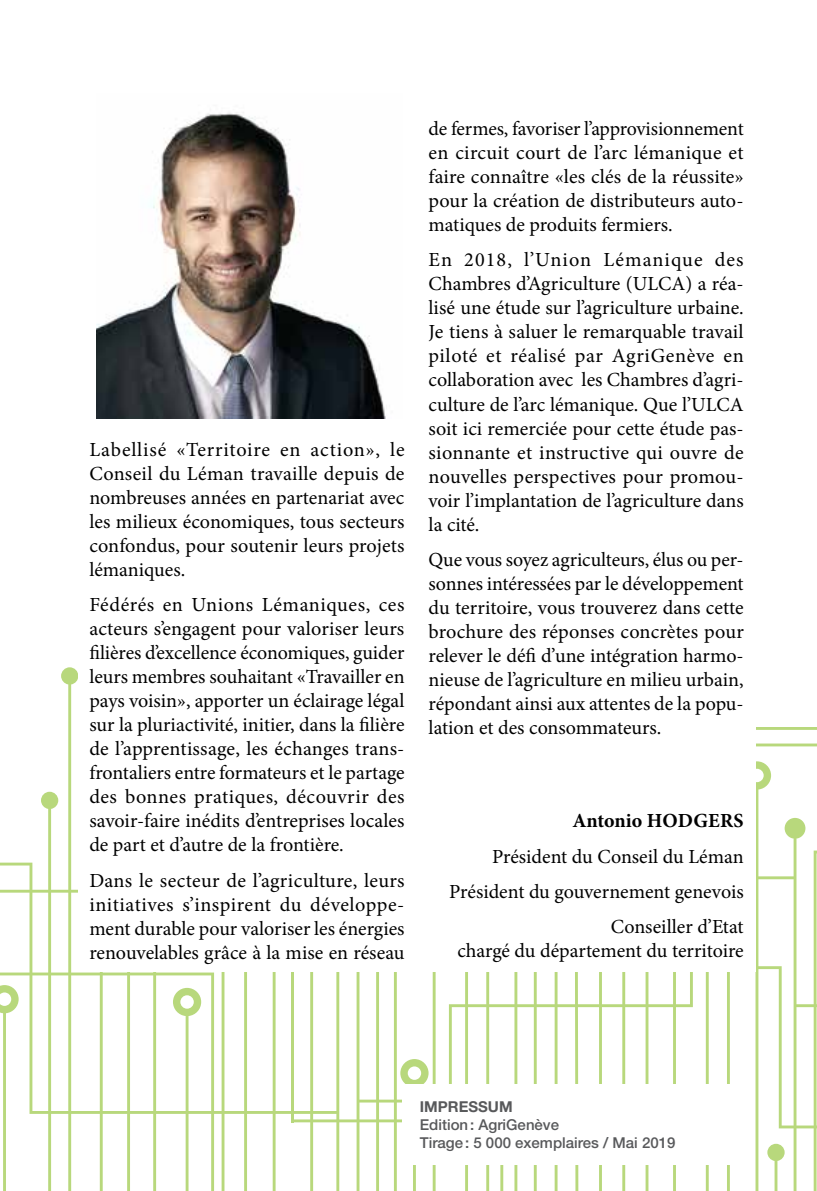
<style>
.page{position:relative;width:817px;height:1191px;background:#fff}
.page>*{position:absolute;margin:0;border:0;box-sizing:border-box;transform-origin:0 0}
.t1{font:20px/24px "Minion Pro";color:#000;text-align:justify}
.t2{font:700 20px "Minion Pro";color:#000}
.t3{font:500 15px/18px "Helvetica Neue LT Std";color:#58595b}
.t4{font:700 15px "Helvetica Neue LT Std";color:#58595b}
</style>
<div class="page">
<svg style="left:466px;top:727px;width:350px;height:464px"></svg>
<svg style="left:0;top:667px;width:466px;height:524px"></svg>
<hr style="left:291px;top:966px;width:3px;height:156px;background:#b8d87c">
<div style="left:78px;top:109px;width:676px;height:862px;background:#fff"></div>
<img style="left:96px;top:112px;width:290px;height:306px">
<div style="left:403px;top:1083px;width:350px;height:81px;background:#fff"></div>
<p class="t1" style="left:89px;top:437px;width:317px">Labellisé «Territoire en action», le Conseil du Léman travaille depuis de nombreuses années en partenariat avec les milieux économiques, tous secteurs confondus, pour soutenir leurs projets lémaniques.</p>
<p class="t1" style="left:89px;top:593px;width:317px">Fédérés en Unions Lémaniques, ces acteurs s’engagent pour valoriser leurs filières d’excellence économiques, guider leurs membres souhaitant «Travailler en pays voisin», apporter un éclairage légal sur la pluriactivité, initier, dans la filière de l’apprentissage, les échanges trans&shy;frontaliers entre formateurs et le partage des bonnes pratiques, découvrir des savoir-faire inédits d’entreprises locales de part et d’autre de la frontière.</p>
<p class="t1" style="left:89px;top:868px;width:317px">Dans le secteur de l’agriculture, leurs initiatives s’inspirent du développe&shy;ment durable pour valoriser les énergies renouvelables grâce à la mise en réseau</p>
<p class="t1" style="left:428px;top:117px;width:316px">de fermes, favoriser l’approvisionnement en circuit court de l’arc lémanique et faire connaître «les clés de la réussite» pour la création de distributeurs auto&shy;matiques de produits fermiers.</p>
<p class="t1" style="left:428px;top:248px;width:317px">En 2018, l’Union Lémanique des Chambres d’Agriculture (ULCA) a réa&shy;lisé une étude sur l’agriculture urbaine.<br>Je tiens à saluer le remarquable travail piloté et réalisé par AgriGenève en collaboration avec les Chambres d’agri&shy;culture de l’arc lémanique. Que l’ULCA soit ici remerciée pour cette étude pas&shy;sionnante et instructive qui ouvre de nouvelles perspectives pour promou&shy;voir l’implantation de l’agriculture dans la cité.</p>
<p class="t1" style="left:428px;top:547px;width:317px">Que vous soyez agriculteurs, élus ou per&shy;sonnes intéressées par le développement du territoire, vous trouverez dans cette brochure des réponses concrètes pour relever le défi d’une intégration harmo&shy;nieuse de l’agriculture en milieu urbain, répondant ainsi aux attentes de la popu&shy;lation et des consommateurs.</p>
<p class="t2" style="left:572px;top:807px;width:173px">Antonio Hodgers</p>
<p class="t1" style="left:449px;top:838px;width:296px;line-height:35.4px;text-align:right">Président du Conseil du Léman<br>Président du gouvernement genevois<br>Conseiller d’Etat</p>
<p class="t1" style="left:457px;top:939px;width:287px">chargé du département du territoire</p>
<p class="t4" style="left:420px;top:1096px;width:94px">IMPRESSUM</p>
<p class="t3" style="left:420px;top:1115px;width:257px">Edition: AgriGenève<br>Tirage: 5 000 exemplaires / Mai 2019</p>
</div>
